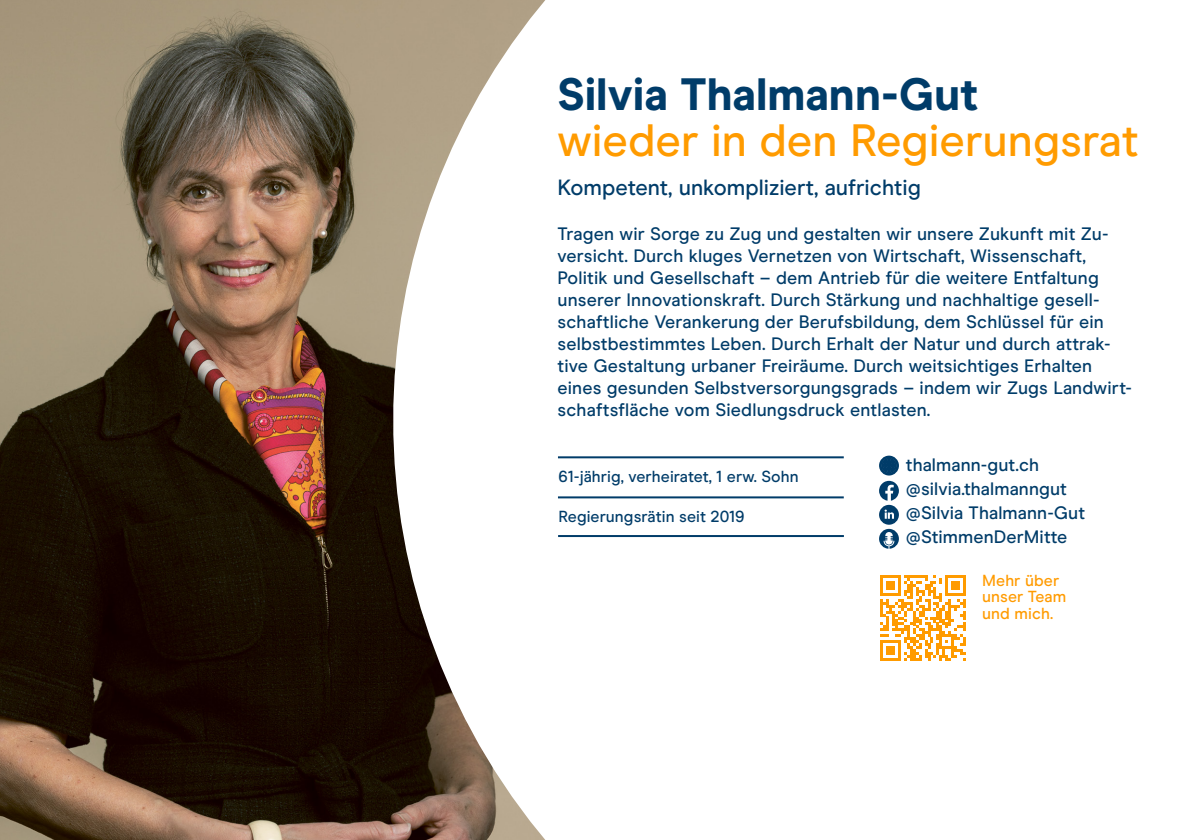
<style>
.page{position:relative;width:1191px;height:840px;background:#fff}
.page>*{position:absolute;margin:0;border:0;box-sizing:border-box;transform-origin:0 0}
.t1{font:500 45.2px "Modern Era";color:#ff9b00}
.t2{font:800 45.2px "Modern Era";color:#003c69}
.t3{font:500 22px "Modern Era";color:#003c69}
._02_Lead_12pt{font:500 18px/22px "Modern Era";letter-spacing:.01em;color:#003c69}
.t4{font:500 16px "Modern Era";letter-spacing:.005em;color:#003c69}
._02_Lead_12pt-2{font:500 16px/16px "Modern Era";letter-spacing:.005em;color:#ff9b00}
</style>
<div class="page">
<img style="left:0;top:0;width:337px;height:839px">
<svg style="left:337px;top:0;width:562px;height:839px"></svg>
<svg style="left:879px;top:504px;width:20px;height:20px"></svg>
<svg style="left:884px;top:509px;width:10px;height:9px"></svg>
<svg style="left:879px;top:480px;width:20px;height:20px"></svg>
<svg style="left:879px;top:528px;width:20px;height:20px"></svg>
<svg style="left:885px;top:531px;width:7px;height:13px"></svg>
<svg style="left:883px;top:536px;width:12px;height:13px"></svg>
<hr style="left:558px;top:496px;width:285px;height:2px;background:#003c69">
<hr style="left:558px;top:534px;width:286px;height:2px;background:#003c69">
<hr style="left:558px;top:456px;width:285px;height:2px;background:#003c69">
<div style="left:879px;top:573px;width:88px;height:88px;background:#fff"></div>
<svg style="left:880px;top:575px;width:86px;height:85px"></svg>
<svg style="left:879px;top:455px;width:20px;height:20px"></svg>
<svg style="left:881px;top:458px;width:15px;height:15px"></svg>
<p class="t2" style="left:557px;top:67px;width:422px">Silvia Thalmann-Gut</p>
<p class="t1" style="left:557px;top:113px;width:583px">wieder in den Regierungsrat</p>
<p class="t3" style="left:557px;top:174px;width:365px">Kompetent, unkompliziert, aufrichtig</p>
<p class="_02_Lead_12pt" style="left:557px;top:223px;width:576px">Tragen wir Sorge zu Zug und gestalten wir unsere Zukunft mit Zu&shy;versicht. Durch kluges Vernetzen von Wirtschaft, Wissenschaft, Politik und Gesellschaft – dem Antrieb für die weitere Entfaltung unserer Innovationskraft. Durch Stärkung und nachhaltige gesell&shy;schaftliche Verankerung der Berufsbildung, dem Schlüssel für ein selbstbestimmtes Leben. Durch Erhalt der Natur und durch attrak&shy;tive Gestaltung urbaner Freiräume. Durch weitsichtiges Erhalten eines gesunden Selbstversorgungsgrads – indem wir Zugs Landwirt&shy;schaftsfläche vom Siedlungsdruck entlasten.</p>
<p class="_02_Lead_12pt" style="left:906px;top:452px;width:181px;line-height:24px">thalmann-gut.ch @silvia.thalmanngut @Silvia Thalmann-Gut @StimmenDerMitte</p>
<p class="t4" style="left:558px;top:467px;width:241px">61-jährig, verheiratet, 1 erw. Sohn</p>
<p class="t4" style="left:558px;top:507px;width:187px">Regierungsrätin seit 2019</p>
<p class="_02_Lead_12pt-2" style="left:982px;top:572px;width:86px">Mehr über unser Team und mich.</p>
</div>
